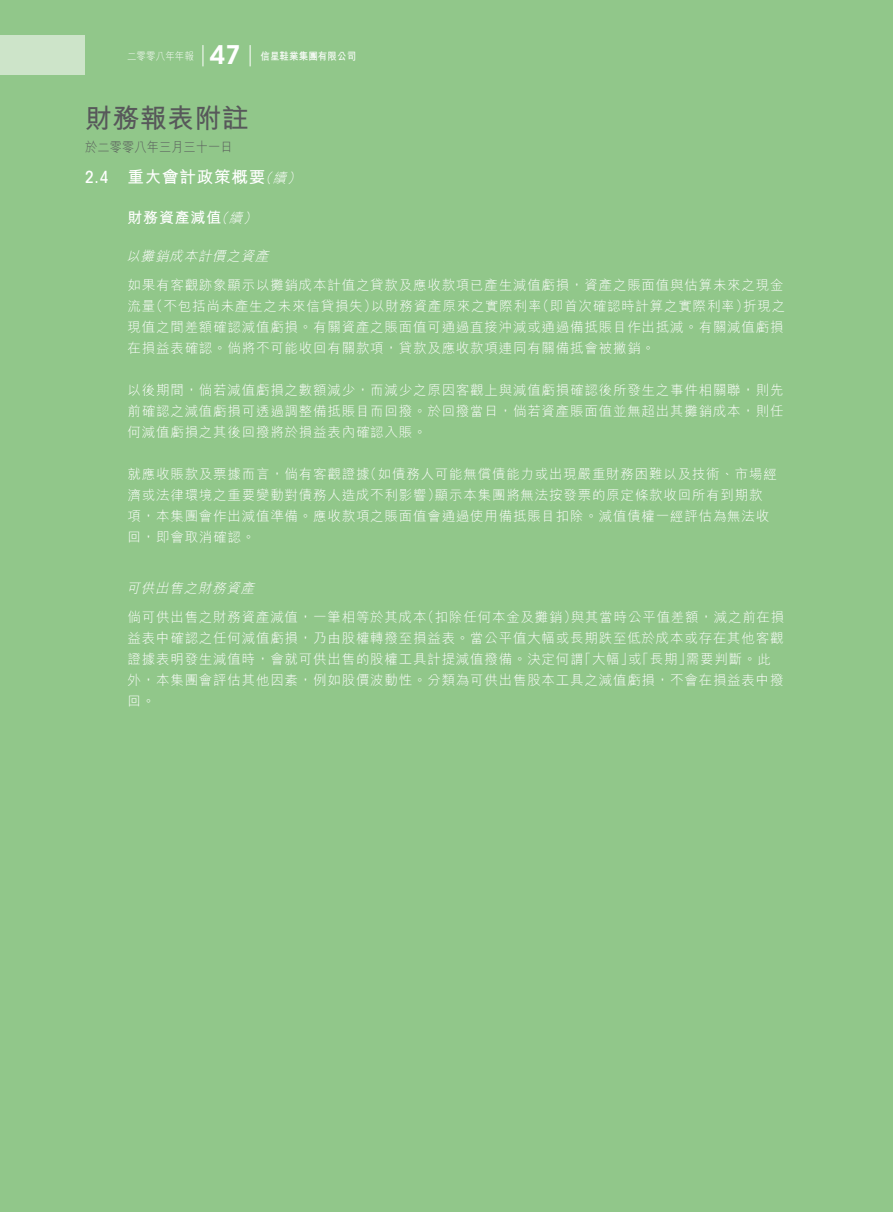
<style>
.page{position:relative;width:893px;height:1212px;background:#91c78a}
.page>*{position:absolute;margin:0;border:0;box-sizing:border-box;transform-origin:0 0}
.t1{font:700 27px "M Hei HK";letter-spacing:.015em;color:#57585a}
.t2{font:600 25.5px "ITC Avant Garde Std";color:#fff}
.t3{font:700 16.5px "M Hei HK";letter-spacing:.05em;color:#fff}
.t4{font:700 15px "M Hei HK";letter-spacing:.05em;color:#fff}
.t5{font:300 13.5px/21px "M Hei HK";letter-spacing:.06em;color:#fff}
.t6{font:300 13.5px "M Hei HK";letter-spacing:.015em;color:#57585a;scale:.9 1}
.t7{font:700 10.5px "M Hei HK";letter-spacing:.015em;color:#fff;scale:.9 1}
.t8{font:300 10.5px "M Hei HK";letter-spacing:.015em;color:#fff;scale:.9 1}
.s1{font-family:"ITC Avant Garde Std";font-weight:500;font-stretch:condensed}
.s2{font-weight:300;font-style:italic;font-size:13.5px}
.s3{font-style:italic}
</style>
<div class="page">
<svg style="left:250px;top:45px;width:1px;height:21px"></svg>
<svg style="left:203px;top:45px;width:1px;height:21px"></svg>
<div style="left:0;top:35px;width:85px;height:40px;background:#cde4c9"></div>
<p class="t8" style="left:127px;top:49px;width:76px">二零零八年年報</p>
<p class="t2" style="left:210px;top:38px;width:32px">47</p>
<p class="t7" style="left:260px;top:49px;width:108px">信星鞋業集團有限公司</p>
<p class="t1" style="left:85px;top:98px;width:165px">財務報表附註</p>
<p class="t6" style="left:85px;top:137px;width:166px">於二零零八年三月三十一日</p>
<p class="t3" style="left:85px;top:165px;width:221px"><span class="s1">2.4</span> 重大會計政策概要<span class="s2">（續）</span></p>
<p class="t4" style="left:128px;top:206px;width:135px">財務資產減值<span class="s2">（續）</span></p>
<p class="t5" style="left:127px;top:241px;width:658px;line-height:29.5px"><span class="s3">以攤銷成本計價之資產<br></span>如果有客觀跡象顯示以攤銷成本計值之貸款及應收款項已產生減值虧損，資產之賬面值與估算未來之現金</p>
<p class="t5" style="left:128px;top:295px;width:659px;text-align:justify">流量（不包括尚未產生之未來信貸損失）以財務資產原來之實際利率（即首次確認時計算之實際利率）折現之現值之間差額確認減值虧損。有關資產之賬面值可通過直接沖減或通過備抵賬目作出抵減。有關減值虧損在損益表確認。倘將不可能收回有關款項，貸款及應收款項連同有關備抵會被撇銷。</p>
<p class="t5" style="left:128px;top:379px;width:657px;text-align:justify">以後期間，倘若減值虧損之數額減少，而減少之原因客觀上與減值虧損確認後所發生之事件相關聯，則先前確認之減值虧損可透過調整備抵賬目而回撥。於回撥當日，倘若資產賬面值並無超出其攤銷成本，則任何減值虧損之其後回撥將於損益表內確認入賬。</p>
<p class="t5" style="left:128px;top:463px;width:651px">就應收賬款及票據而言，倘有客觀證據（如債務人可能無償債能力或出現嚴重財務困難以及技術、市場經濟或法律環境之重要變動對債務人造成不利影響）顯示本集團將無法按發票的原定條款收回所有到期款項，本集團會作出減值準備。應收款項之賬面值會通過使用備抵賬目扣除。減值債權一經評估為無法收回，即會取消確認。</p>
<p class="t5" style="left:127px;top:573px;width:659px;line-height:29.5px"><span class="s3">可供出售之財務資產<br></span>倘可供出售之財務資產減值，一筆相等於其成本（扣除任何本金及攤銷）與其當時公平值差額，減之前在損</p>
<p class="t5" style="left:128px;top:627px;width:657px">益表中確認之任何減值虧損，乃由股權轉撥至損益表。當公平值大幅或長期跌至低於成本或存在其他客觀證據表明發生減值時，會就可供出售的股權工具計提減值撥備。決定何謂「大幅」或「長期」需要判斷。此外，本集團會評估其他因素，例如股價波動性。分類為可供出售股本工具之減值虧損，不會在損益表中撥回。</p>
</div>
